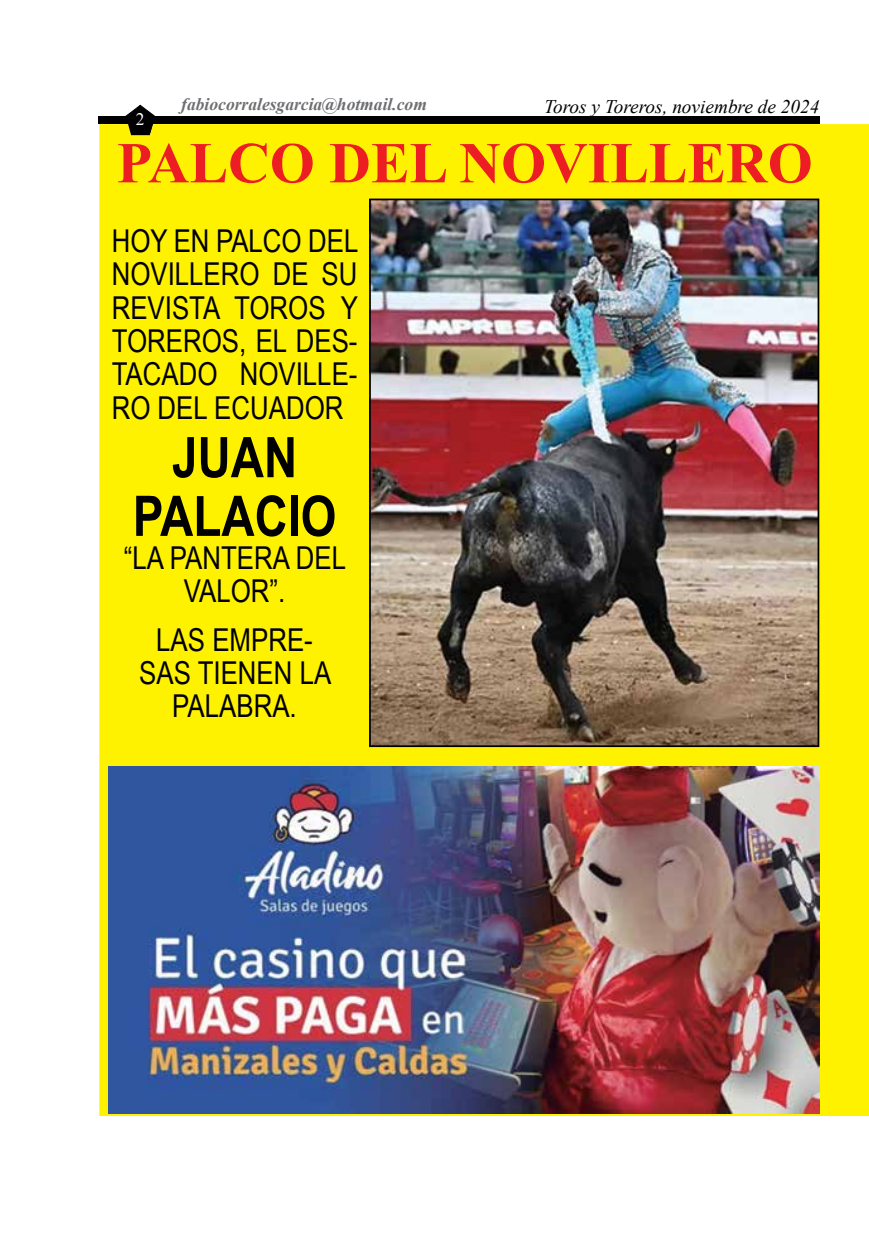
<style>
.page{position:relative;width:869px;height:1241px;background:#fff}
.page>*{position:absolute;margin:0;border:0;box-sizing:border-box;transform-origin:0 0}
.t1{font:700 57.75px "Times New Roman";color:#ed1d24}
.t2{font:700 56px/58.6px "Arial Narrow";color:#000;text-align:center}
.t3{font:31.5px/33.2px "Arial Narrow";color:#000;text-align:center}
.t4{font:italic 19.25px "Times New Roman";color:#000}
.t5{font:italic 700 17.5px "Times New Roman";color:#6d6e71}
.t6{font:17.5px "Times New Roman";color:#fff}
</style>
<div class="page">
<div style="left:98px;top:116px;width:721px;height:8px;background:#000"></div>
<svg style="left:125px;top:105px;width:30px;height:11px"></svg>
<div style="left:99px;top:124px;width:769px;height:991px;background:#fff200"></div>
<img style="left:108px;top:766px;width:711px;height:347px">
<img style="left:372px;top:201px;width:444px;height:543px">
<div style="left:369px;top:198px;width:450px;height:549px;border:2px solid #000"></div>
<p class="t5" style="left:181px;top:92px;width:247px">fabiocorralesgarcia@hotmail.com</p>
<p class="t4" style="left:544px;top:93px;width:276px">Toros y Toreros, noviembre de 2024</p>
<p class="t6" style="left:136px;top:107px;width:10px">2</p>
<h1 class="t1" style="left:117px;top:123px;width:697px">PALCO DEL NOVILLERO</h1>
<p class="t3" style="left:112px;top:223px;width:248px;text-align:justify">HOY EN PALCO DEL NOVILLERO DE SU REVISTA TOROS Y TOREROS, EL DES-TACADO NOVILLE-RO DEL ECUADOR</p>
<h2 class="t2" style="left:133px;top:425px;width:205px">JUAN<br>PALACIO</h2>
<p class="t3" style="left:124px;top:540px;width:224px">“LA PANTERA DEL<br>VALOR”.</p>
<p class="t3" style="left:139px;top:621px;width:193px">LAS EMPRE-<br>SAS TIENEN LA<br>PALABRA.</p>
</div>
